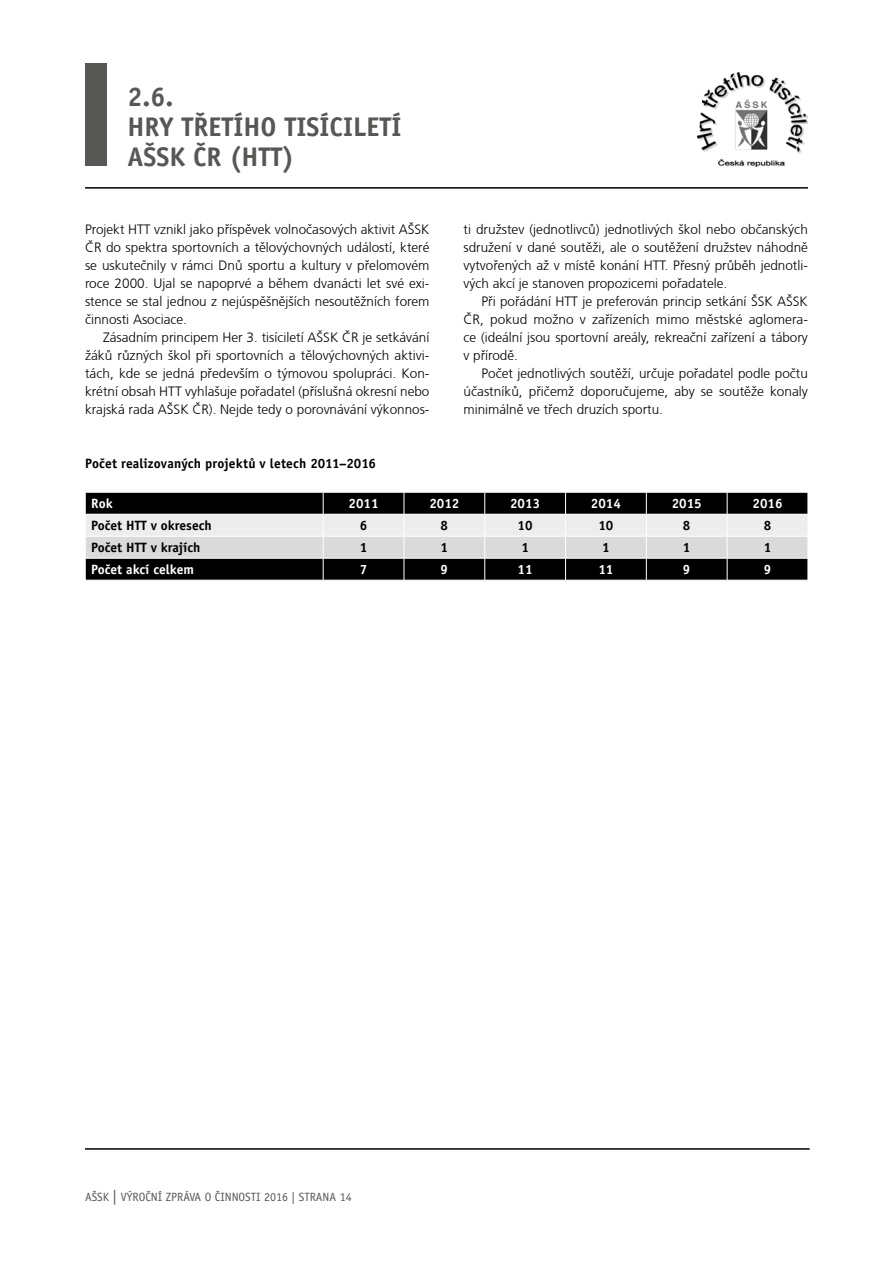
<style>
.page{position:relative;width:893px;height:1263px;background:#fff}
.page>*{position:absolute;margin:0;border:0;box-sizing:border-box;transform-origin:0 0}
.t1{font:700 27px/30px "Officina Sans CE";color:#575756}
.t2{font:300 13.5px/18px "Frutiger CE";color:#000;text-align:justify}
.t3{font:700 13.5px "Officina Sans CE";color:#000}
.t4{font:700 13.5px "Officina Sans CE";color:#fff}
.t5{font:12px "Officina Sans CE";color:#575756}
.s1{font-size:15px}
</style>
<div class="page">
<hr style="left:85px;top:1148px;width:725px;height:2px;background:#000">
<div style="left:85px;top:64px;width:21px;height:102px;background:#575756"></div>
<hr style="left:85px;top:187px;width:723px;height:2px;background:#000">
<svg style="left:85px;top:492px;width:723px;height:88px;background:#7b7b7b"></svg>
<img style="left:697px;top:72px;width:111px;height:95px">
<h1 class="t1" style="left:128px;top:82px;width:275px">2.6.<br>HRY TŘETÍHO TISÍCILETÍ<br>AŠSK ČR (HTT)</h1>
<p class="t2" style="left:85px;top:220px;width:346px">Projekt HTT vznikl jako příspěvek volnočasových aktivit AŠSK ČR do spektra sportovních a tělovýchovných událostí, které se uskutečnily v rámci Dnů sportu a kultury v přelomovém roce 2000. Ujal se napoprvé a během dvanácti let své exi&shy;stence se stal jednou z nejúspěšnějších nesoutěžních forem činnosti Asociace.</p>
<p class="t2" style="left:85px;top:328px;width:346px;text-indent:18px">Zásadním principem Her 3. tisíciletí AŠSK ČR je setkávání žáků různých škol při sportovních a tělovýchovných aktivi&shy;tách, kde se jedná především o týmovou spolupráci. Kon&shy;krétní obsah HTT vyhlašuje pořadatel (příslušná okresní nebo krajská rada AŠSK ČR). Nejde tedy o porovnávání výkonnos-</p>
<p class="t2" style="left:463px;top:220px;width:346px">ti družstev (jednotlivců) jednotlivých škol nebo občanských sdružení v dané soutěži, ale o soutěžení družstev náhodně vytvořených až v místě konání HTT. Přesný průběh jednotli&shy;vých akcí je stanoven propozicemi pořadatele.</p>
<p class="t2" style="left:463px;top:292px;width:346px;text-indent:18px">Při pořádání HTT je preferován princip setkání ŠSK AŠSK ČR, pokud možno v zařízeních mimo městské aglomera&shy;ce (ideální jsou sportovní areály, rekreační zařízení a tábory v přírodě.</p>
<p class="t2" style="left:463px;top:364px;width:346px;text-indent:18px">Počet jednotlivých soutěží, určuje pořadatel podle počtu účastníků, přičemž doporučujeme, aby se soutěže konaly minimálně ve třech druzích sportu.</p>
<p class="t3" style="left:85px;top:456px;width:292px">Počet realizovaných projektů v letech 2011–2016</p>
<p class="t4" style="left:91px;top:496px;width:23px">Rok</p>
<p class="t4" style="left:349px;top:496px;width:32px">2011</p>
<p class="t4" style="left:429px;top:496px;width:32px">2012</p>
<p class="t4" style="left:510px;top:496px;width:32px">2013</p>
<p class="t4" style="left:591px;top:496px;width:32px">2014</p>
<p class="t4" style="left:672px;top:496px;width:32px">2015</p>
<p class="t4" style="left:752px;top:496px;width:32px">2016</p>
<p class="t3" style="left:91px;top:518px;width:122px">Počet HTT v okresech</p>
<p class="t3" style="left:360px;top:518px;width:9px">6</p>
<p class="t3" style="left:441px;top:518px;width:9px">8</p>
<p class="t3" style="left:518px;top:518px;width:17px">10</p>
<p class="t3" style="left:598px;top:518px;width:17px">10</p>
<p class="t3" style="left:683px;top:518px;width:9px">8</p>
<p class="t3" style="left:764px;top:518px;width:9px">8</p>
<p class="t3" style="left:91px;top:540px;width:111px">Počet HTT v krajích</p>
<p class="t3" style="left:360px;top:540px;width:9px">1</p>
<p class="t3" style="left:441px;top:540px;width:9px">1</p>
<p class="t3" style="left:521px;top:540px;width:9px">1</p>
<p class="t3" style="left:602px;top:540px;width:9px">1</p>
<p class="t3" style="left:683px;top:540px;width:9px">1</p>
<p class="t3" style="left:764px;top:540px;width:9px">1</p>
<p class="t4" style="left:91px;top:562px;width:104px">Počet akcí celkem</p>
<p class="t4" style="left:360px;top:562px;width:9px">7</p>
<p class="t4" style="left:441px;top:562px;width:9px">9</p>
<p class="t4" style="left:518px;top:562px;width:17px">11</p>
<p class="t4" style="left:598px;top:562px;width:17px">11</p>
<p class="t4" style="left:683px;top:562px;width:9px">9</p>
<p class="t4" style="left:764px;top:562px;width:9px">9</p>
<p class="t5" style="left:85px;top:1189px;width:268px">AŠSK <span class="s1">|</span> VÝROČNÍ ZPRÁVA O ČINNOSTI 2016 | STRANA 14</p>
</div>
